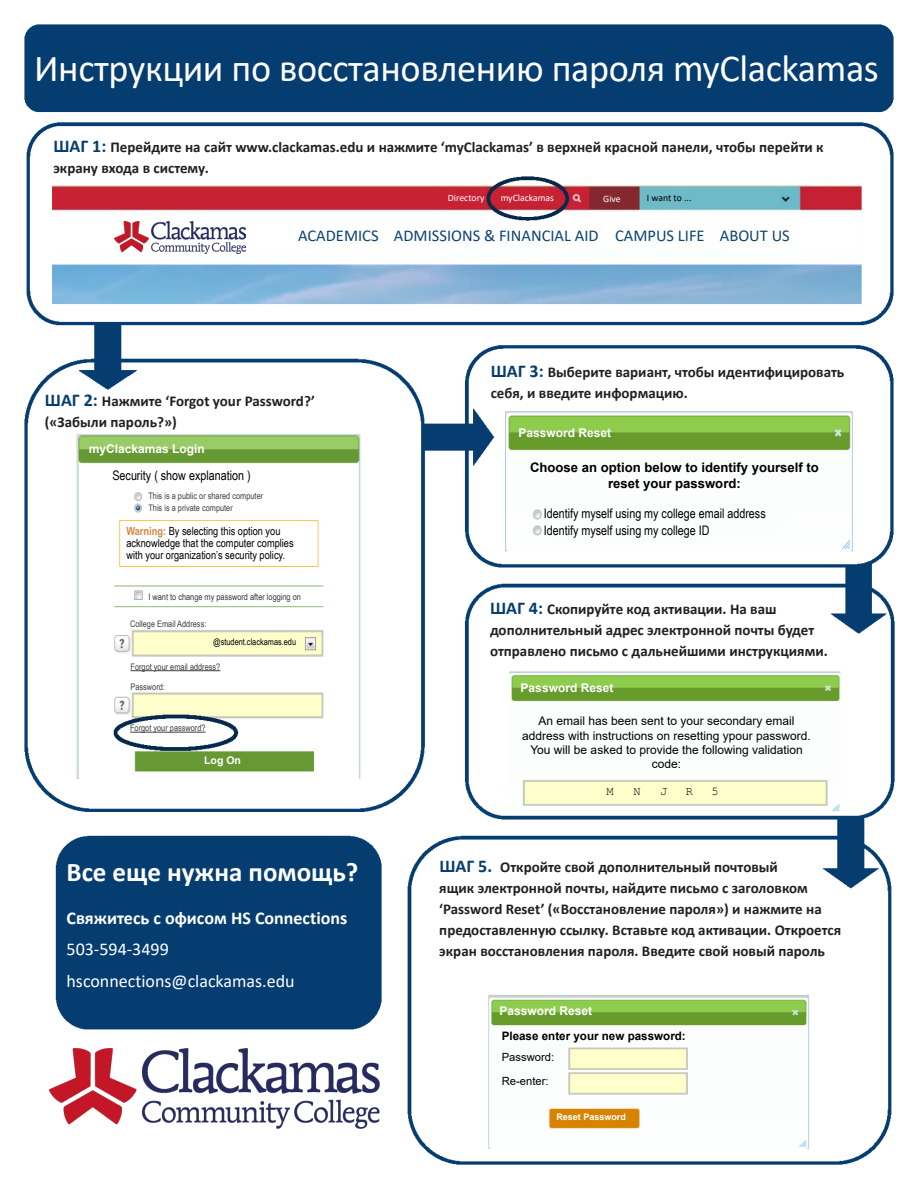
<style>
.page{position:relative;width:918px;height:1188px;background:#fff}
.page>*{position:absolute;margin:0;border:0;box-sizing:border-box;transform-origin:0 0}
.t1{font:38.25px "Calibri";letter-spacing:-.01em;color:#fff}
.t2{font:700 27px "Calibri";color:#fff}
.t3{font:18px/31.5px "Calibri";color:#fff}
.t4{font:16.5px "Calibri";color:#0d4371}
.t5{font:700 15px/21px "Calibri";color:#231f20}
.t6{font:13.2px/16.8px "Arial Narrow";color:#000001}
.t7{font:700 13.2px/15.8px "Arial";color:#000001;text-align:center}
.t8{font:12px/14.4px "Arial";color:#000001;text-align:center}
.t9{font:700 12px "Arial";color:#fff}
.t10{font:12px "Courier New";color:#000001}
.t11{font:700 11.7px "Arial";color:#000001}
.t12{font:11.25px/12px "Arial Narrow";color:#000001}
.t13{font:11.25px "Arial";color:#000001}
.t14{font:700 10.5px "Arial";color:#fff}
.t15{font:9.75px "Calibri";color:#fff}
.t16{font:9.75px "Calibri";letter-spacing:-.01em;color:#000001}
.t17{font:9px/11.9px "Arial Narrow";color:#3e4041}
.t18{font:9px "Arial Narrow";color:#35383b}
.t19{font:9px "Arial Narrow";color:#000001}
.t20{font:700 9px "Arial";color:#fff}
.s1{font-size:18px;color:#063d71}
.s2{font-weight:700;color:#d78540}
.s3{font-weight:700}
</style>
<div class="page">
<img style="left:24px;top:24px;width:871px;height:1141px">
<img style="left:50px;top:1048px;width:330px;height:81px">
<img style="left:115px;top:222px;width:130px;height:31px">
<hr style="left:130px;top:732px;width:76px;height:1px;background:#3e4041">
<hr style="left:131px;top:670px;width:89px;height:1px;background:#3e4041">
<h1 class="t1" style="left:34px;top:42px;width:846px">Инструкции по восстановлению пароля myClackamas</h1>
<h2 class="t5" style="left:53px;top:136px;width:772px"><span class="s1">ШАГ 1:</span> Перейдите на сайт www.clackamas.edu и нажмите ‘myClackamas’ в верхней красной панели, чтобы перейти к экрану входа в систему.</h2>
<p class="t15" style="left:448px;top:191px;width:38px">Directory</p>
<p class="t15" style="left:501px;top:191px;width:55px">myClackamas</p>
<p class="t15" style="left:603px;top:192px;width:19px">Give</p>
<p class="t16" style="left:647px;top:191px;width:46px">I want to ...</p>
<p class="t4" style="left:298px;top:224px;width:493px">ACADEMICS ADMISSIONS &amp; FINANCIAL AID CAMPUS LIFE ABOUT US</p>
<h2 class="t5" style="left:45px;top:390px;width:272px"><span class="s1">ШАГ 2:</span> Нажмите ‘Forgot your Password?’ («Забыли пароль?»)</h2>
<p class="t9" style="left:89px;top:440px;width:118px">myClackamas Login</p>
<p class="t6" style="left:112px;top:466px;width:140px">Security ( show explanation )</p>
<p class="t17" style="left:148px;top:490px;width:116px">This is a public or shared computer<br>This is a private computer</p>
<p class="t12" style="left:126px;top:525px;width:169px"><span class="s2">Warning:</span> By selecting this option you acknowledge that the computer complies with your organization’s security policy.</p>
<p class="t18" style="left:148px;top:590px;width:154px">I want to change my password after logging on</p>
<p class="t17" style="left:130px;top:618px;width:78px">College Email Address:</p>
<p class="t19" style="left:213px;top:635px;width:84px">@student.clackamas.edu</p>
<p class="t17" style="left:131px;top:660px;width:91px">Forgot your email address?</p>
<p class="t17" style="left:131px;top:680px;width:36px">Password:</p>
<p class="t17" style="left:130px;top:722px;width:77px">Forgot your password?</p>
<p class="t14" style="left:204px;top:753px;width:38px">Log On</p>
<h2 class="t2" style="left:67px;top:853px;width:293px">Все еще нужна помощь?</h2>
<p class="t3" style="left:67px;top:902px;width:282px"><span class="s3">Свяжитесь с офисом HS Connections<br></span>503-594-3499 hsconnections@clackamas.edu</p>
<h2 class="t5" style="left:491px;top:362px;width:355px"><span class="s1">ШАГ 3:</span> Выберите вариант, чтобы идентифицировать себя, и введите информацию.</h2>
<p class="t9" style="left:519px;top:424px;width:94px">Password Reset</p>
<p class="t7" style="left:530px;top:460px;width:290px">Choose an option below to identify yourself to reset your password:</p>
<p class="t6" style="left:544px;top:505px;width:223px">Identify myself using my college email address<br>Identify myself using my college ID</p>
<h2 class="t5" style="left:490px;top:598px;width:339px"><span class="s1">ШАГ 4:</span> Скопируйте код активации. На ваш дополнительный адрес электронной почты будет отправлено письмо с дальнейшими инструкциями.</h2>
<p class="t9" style="left:521px;top:680px;width:94px">Password Reset</p>
<p class="t8" style="left:522px;top:714px;width:290px">An email has been sent to your secondary email address with instructions on resetting ypour password.<br>You will be asked to provide the following validation code:</p>
<p class="t10" style="left:607px;top:783px;width:9px">M</p>
<p class="t10" style="left:633px;top:783px;width:9px">N</p>
<p class="t10" style="left:660px;top:783px;width:9px">J</p>
<p class="t10" style="left:686px;top:783px;width:9px">R</p>
<p class="t10" style="left:712px;top:784px;width:9px">5</p>
<h2 class="t5" style="left:439px;top:856px;width:403px"><span class="s1">ШАГ 5.</span> Откройте свой дополнительный почтовый<br>ящик электронной почты, найдите письмо с заголовком ‘Password Reset’ («Восстановление пароля») и нажмите на предоставленную ссылку. Вставьте код активации. Откроется экран восстановления пароля. Введите свой новый пароль</h2>
<p class="t9" style="left:500px;top:1003px;width:94px">Password Reset</p>
<p class="t11" style="left:502px;top:1028px;width:186px">Please enter your new password:</p>
<p class="t13" style="left:502px;top:1049px;width:54px">Password:</p>
<p class="t13" style="left:502px;top:1074px;width:48px">Re-enter:</p>
<p class="t20" style="left:556px;top:1110px;width:71px">Reset Password</p>
</div>
